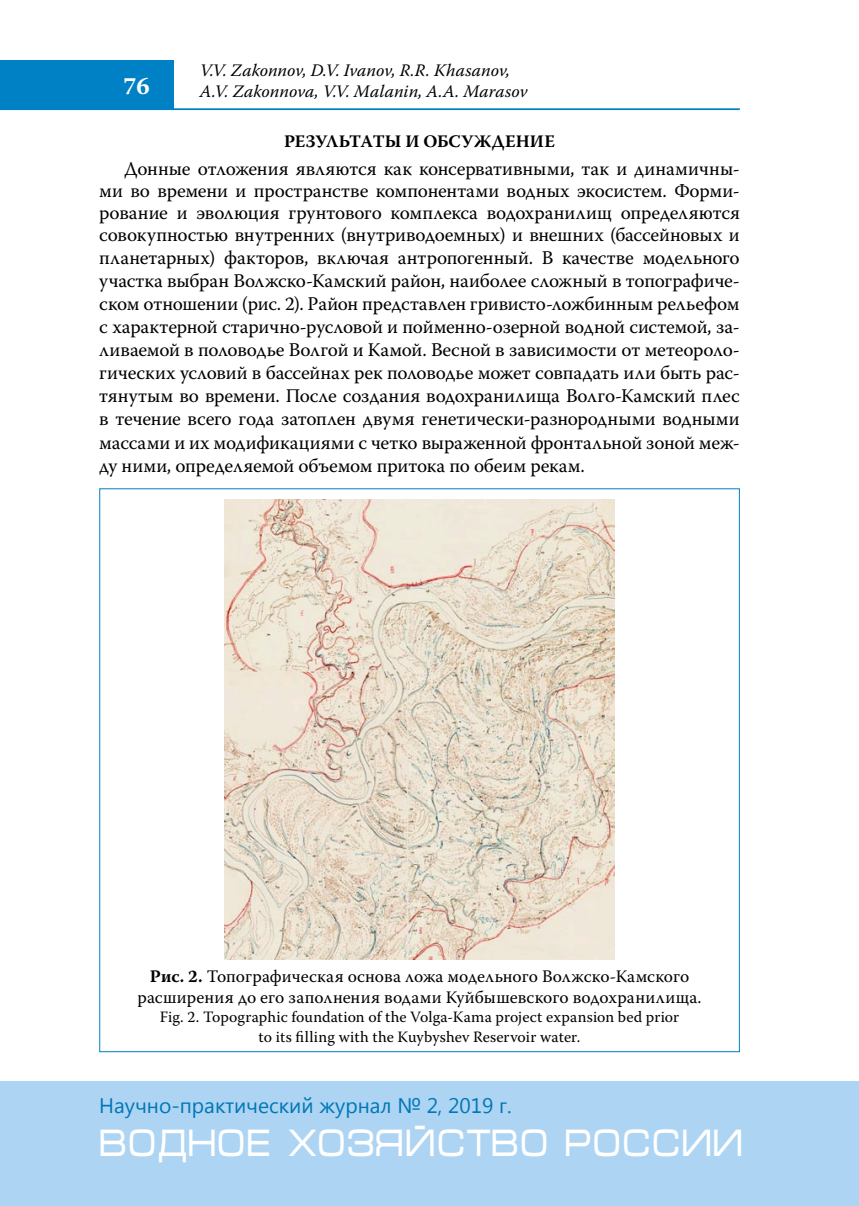
<style>
.page{position:relative;width:859px;height:1206px;background:#fff}
.page>*{position:absolute;margin:0;border:0;box-sizing:border-box;transform-origin:0 0}
.t1{font:38.5px "Micra C";color:#fff;scale:.83 1}
.t2{font:700 24.5px "Warnock Pro";color:#fff}
.t3{font:21px "Segoe UI";color:#0077b6}
.t4{font:19.25px/22.8px "Warnock Pro";letter-spacing:-.01em;color:#000;text-align:justify}
.t5{font:17.5px/21px "Warnock Pro";letter-spacing:.005em;color:#000;text-align:center}
.t6{font:italic 17.5px/21px "Warnock Pro";color:#000}
.t7{font:700 17.5px "Warnock Pro";letter-spacing:-.005em;color:#000}
.t8{font:15.75px/19.2px "Warnock Pro";letter-spacing:.005em;color:#000;text-align:center}
.s1{font-weight:700}
</style>
<div class="page">
<hr style="left:0;top:108px;width:739px;height:2px;background:#0080c5">
<div style="left:0;top:60px;width:174px;height:50px;background:#0080c5"></div>
<div style="left:0;top:1081px;width:858px;height:124px;background:#add4f3"></div>
<img style="left:224px;top:499px;width:390px;height:460px">
<p class="t2" style="left:123px;top:71px;width:28px">76</p>
<p class="t6" style="left:200px;top:59px;width:329px">V.V. Zakonnov, D.V. Ivanov, R.R. Khasanov,<br>A.V. Zakonnova, V.V. Malanin, A.A. Marasov</p>
<p class="t7" style="left:284px;top:131px;width:259px">РЕЗУЛЬТАТЫ И ОБСУЖДЕНИЕ</p>
<p class="t4" style="left:99px;top:157px;width:641px;text-indent:25px">Донные отложения являются как консервативными, так и динамичны&shy;ми во времени и пространстве компонентами водных экосистем. Форми&shy;рование и эволюция грунтового комплекса водохранилищ определяются совокупностью внутренних (внутриводоемных) и внешних (бассейновых и планетарных) факторов, включая антропогенный. В качестве модельного участка выбран Волжско-Камский район, наиболее сложный в топографиче&shy;ском отношении (рис. 2). Район представлен гривисто-ложбинным рельефом с характерной старично-русловой и пойменно-озерной водной системой, за&shy;ливаемой в половодье Волгой и Камой. Весной в зависимости от метеороло&shy;гических условий в бассейнах рек половодье может совпадать или быть рас&shy;тянутым во времени. После создания водохранилища Волго-Камский плес в течение всего года затоплен двумя генетически-разнородными водными массами и их модификациями с четко выраженной фронтальной зоной меж&shy;ду ними, определяемой объемом притока по обеим рекам.</p>
<p class="t5" style="left:137px;top:965px;width:565px"><span class="s1">Рис. 2.</span> Топографическая основа ложа модельного Волжско-Камского расширения до его заполнения водами Куйбышевского водохранилища.</p>
<p class="t8" style="left:160px;top:1007px;width:520px">Fig. 2. Topographic foundation of the Volga-Kama project expansion bed prior to its filling with the Kuybyshev Reservoir water.</p>
<p class="t3" style="left:99px;top:1090px;width:414px">Научно-практический журнал № 2, 2019 г.</p>
<h1 class="t1" style="left:99px;top:1126px;width:777px">ВОДНОЕ ХОЗЯЙСТВО РОССИИ</h1>
</div>
